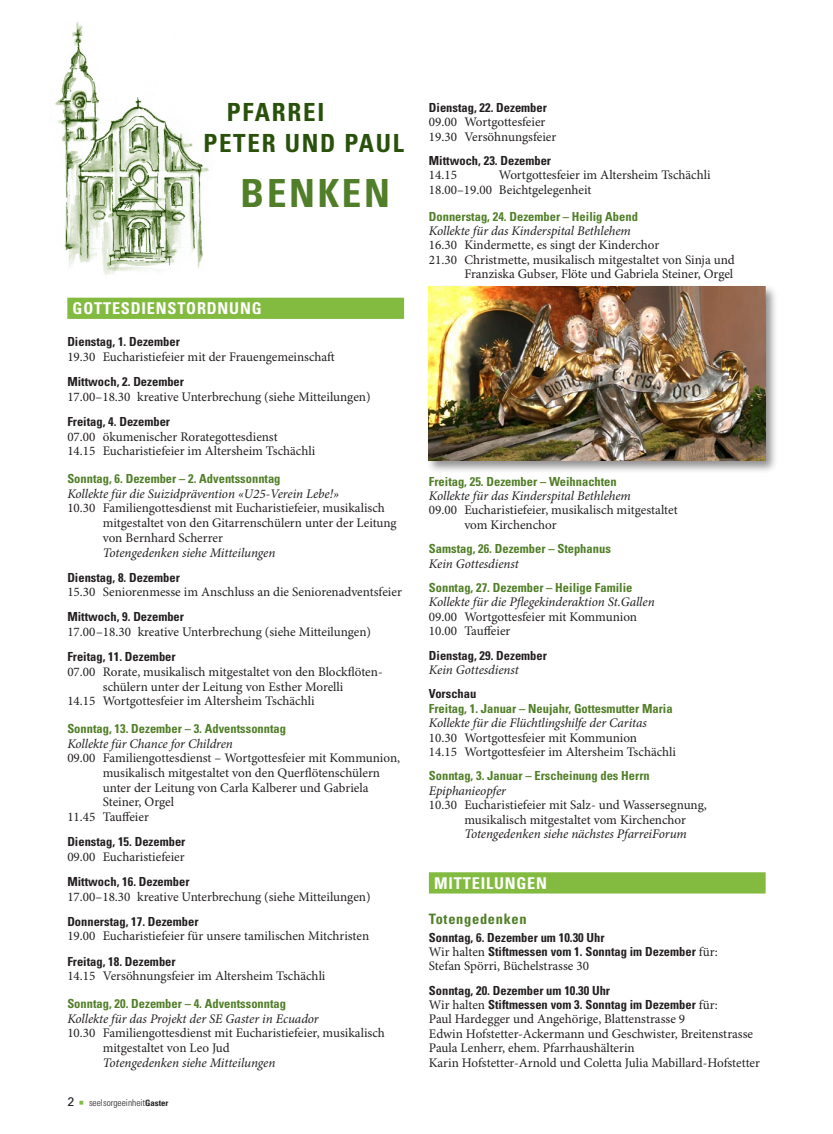
<style>
.page{position:relative;width:833px;height:1134px;background:#fff}
.page>*{position:absolute;margin:0;border:0;box-sizing:border-box;transform-origin:0 0}
.t1{font:700 condensed 38.75px "Univers LT Std";color:#517e28}
.t2{font:700 condensed 25px/31.2px "Univers LT Std";color:#2a510c}
.t3{font:700 condensed 16.25px "Univers LT Std";color:#fff}
.t4{font:700 condensed 14.38px "Univers LT Std";letter-spacing:.05em;color:#517e28}
.t5{font:13.12px/14.4px "Minion Pro";color:#231f20}
.t6{font:italic 13.12px "Minion Pro";letter-spacing:-.01em;color:#231f20}
.t7{font:700 condensed 12.5px/14.4px "Univers LT Std";color:#231f20}
.t8{font:700 condensed 12.5px "Univers LT Std";color:#517e28}
.t9{font:300 condensed 9.38px "Univers LT Std";color:#231f20}
.s1{font-weight:400;font-stretch:normal;font-size:12.5px}
.s2{font-family:"Minion Pro";font-weight:400;font-stretch:normal;font-size:13.12px;color:#82bb40}
.s3{font-weight:700;font-size:8.75px}
.s4{font-family:"Minion Pro";font-weight:400;font-stretch:normal;font-size:13.12px}
</style>
<div class="page">
<div style="left:67px;top:298px;width:337px;height:21px;background:#82bb40"></div>
<div style="left:429px;top:872px;width:336px;height:21px;background:#82bb40"></div>
<div style="left:426px;top:284px;width:352px;height:189px;background:#231f20;opacity:.5"></div>
<img style="left:429px;top:287px;width:336px;height:173px">
<img style="left:55px;top:21px;width:154px;height:254px">
<h2 class="t2" style="left:203px;top:96px;width:54px;text-indent:24px">Pfarrei<br>Peter</h2>
<h2 class="t2" style="left:285px;top:127px;width:18px">und</h2>
<h2 class="t2" style="left:344px;top:127px;width:31px">Paul</h2>
<h1 class="t1" style="left:241px;top:170px;width:51px">Benken</h1>
<p class="t3" style="left:73px;top:298px;width:22px">Gottesdienstordnung</p>
<p class="t7" style="left:67px;top:335px;width:114px">Dienstag, 1. Dezember</p>
<p class="t5" style="left:67px;top:350px;width:269px">19.30 Eucharistiefeier mit der Frauengemeinschaft</p>
<p class="t7" style="left:67px;top:375px;width:118px">Mittwoch, 2. Dezember</p>
<p class="t5" style="left:67px;top:390px;width:305px">17.00–18.30 kreative Unterbrechung (siehe Mitteilungen)</p>
<p class="t7" style="left:67px;top:414px;width:104px">Freitag, 4. Dezember</p>
<p class="t5" style="left:67px;top:430px;width:249px;line-height:14.8px">07.00 ökumenischer Rorategottesdienst<br>14.15 Eucharistiefeier im Altersheim Tschächli</p>
<p class="t8" style="left:67px;top:471px;width:215px">Sonntag, 6. Dezember – 2. Adventssonntag</p>
<p class="t6" style="left:67px;top:486px;width:273px">Kollekte für die Suizidprävention «U25-Verein Lebe!»</p>
<p class="t5" style="left:103px;top:501px;width:295px;line-height:14.8px;text-indent:-35px">10.30 Familiengottesdienst mit Eucharistiefeier, musikalisch mitgestaltet von den Gitarrenschülern unter der Leitung von Bernhard Scherrer</p>
<p class="t6" style="left:103px;top:544px;width:174px">Totengedenken siehe Mitteilungen</p>
<p class="t7" style="left:67px;top:570px;width:114px">Dienstag, 8. Dezember</p>
<p class="t5" style="left:67px;top:585px;width:336px">15.30 Seniorenmesse im Anschluss an die Seniorenadventsfeier</p>
<p class="t7" style="left:67px;top:610px;width:118px">Mittwoch, 9. Dezember</p>
<p class="t5" style="left:67px;top:625px;width:305px">17.00–18.30 kreative Unterbrechung (siehe Mitteilungen)</p>
<p class="t7" style="left:67px;top:649px;width:110px">Freitag, 11. Dezember</p>
<p class="t5" style="left:67px;top:665px;width:317px">07.00 Rorate, musikalisch mitgestaltet von den Blockflöten-</p>
<p class="t5" style="left:103px;top:680px;width:242px">schülern unter der Leitung von Esther Morelli</p>
<p class="t5" style="left:67px;top:694px;width:249px">14.15 Wortgottesfeier im Altersheim Tschächli</p>
<p class="t8" style="left:67px;top:721px;width:220px">Sonntag, 13. Dezember – 3. Adventssonntag</p>
<p class="t6" style="left:67px;top:735px;width:167px">Kollekte für Chance for Children</p>
<p class="t5" style="left:67px;top:751px;width:334px">09.00 Familiengottesdienst – Wortgottesfeier mit Kommunion,</p>
<p class="t5" style="left:103px;top:766px;width:279px">musikalisch mitgestaltet von den Querflötenschülern</p>
<p class="t5" style="left:103px;top:781px;width:267px">unter der Leitung von Carla Kalberer und Gabriela</p>
<p class="t5" style="left:103px;top:796px;width:73px">Steiner, Orgel</p>
<p class="t5" style="left:67px;top:810px;width:83px">11.45 Tauffeier</p>
<p class="t7" style="left:67px;top:834px;width:120px">Dienstag, 15. Dezember</p>
<p class="t5" style="left:67px;top:850px;width:119px">09.00 Eucharistiefeier</p>
<p class="t7" style="left:67px;top:874px;width:124px">Mittwoch, 16. Dezember</p>
<p class="t5" style="left:67px;top:890px;width:305px">17.00–18.30 kreative Unterbrechung (siehe Mitteilungen)</p>
<p class="t7" style="left:67px;top:914px;width:133px">Donnerstag, 17. Dezember</p>
<p class="t5" style="left:67px;top:930px;width:303px">19.00 Eucharistiefeier für unsere tamilischen Mitchristen</p>
<p class="t7" style="left:67px;top:954px;width:110px">Freitag, 18. Dezember</p>
<p class="t5" style="left:67px;top:969px;width:260px">14.15 Versöhnungsfeier im Altersheim Tschächli</p>
<p class="t8" style="left:67px;top:996px;width:220px">Sonntag, 20. Dezember – 4. Adventssonntag</p>
<p class="t6" style="left:67px;top:1010px;width:253px">Kollekte für das Projekt der SE Gaster in Ecuador</p>
<p class="t5" style="left:103px;top:1026px;width:284px;line-height:14.8px;text-indent:-35px">10.30 Familiengottesdienst mit Eucharistiefeier, musikalisch mitgestaltet von Leo Jud</p>
<p class="t6" style="left:103px;top:1054px;width:174px">Totengedenken siehe Mitteilungen</p>
<p class="t9" style="left:67px;top:1097px;width:103px"><span class="s1">2</span> <span class="s2">■</span> seelsorgeeinheit<span class="s3">Gaster</span></p>
<p class="t7" style="left:429px;top:100px;width:120px">Dienstag, 22. Dezember</p>
<p class="t5" style="left:429px;top:115px;width:129px">09.00 Wortgottesfeier<br>19.30 Versöhnungsfeier</p>
<p class="t7" style="left:429px;top:153px;width:124px">Mittwoch, 23. Dezember</p>
<p class="t5" style="left:429px;top:169px;width:30px">14.15</p>
<p class="t5" style="left:429px;top:169px;width:283px;text-indent:70px">Wortgottesfeier im Altersheim Tschächli<br>18.00–19.00 Beichtgelegenheit</p>
<p class="t8" style="left:429px;top:209px;width:210px">Donnerstag, 24. Dezember – Heilig Abend</p>
<p class="t6" style="left:429px;top:223px;width:203px">Kollekte für das Kinderspital Bethlehem</p>
<p class="t5" style="left:429px;top:239px;width:232px">16.30 Kindermette, es singt der Kinderchor</p>
<p class="t5" style="left:429px;top:253px;width:307px">21.30 Christmette, musikalisch mitgestaltet von Sinja und</p>
<p class="t5" style="left:464px;top:267px;width:270px">Franziska Gubser, Flöte und Gabriela Steiner, Orgel</p>
<p class="t8" style="left:429px;top:474px;width:189px">Freitag, 25. Dezember – Weihnachten</p>
<p class="t6" style="left:429px;top:488px;width:203px">Kollekte für das Kinderspital Bethlehem</p>
<p class="t5" style="left:464px;top:504px;width:215px;text-indent:-35px">09.00 Eucharistiefeier, musikalisch mitgestaltet vom Kirchenchor</p>
<p class="t8" style="left:429px;top:541px;width:183px">Samstag, 26. Dezember – Stephanus</p>
<p class="t6" style="left:429px;top:556px;width:91px">Kein Gottesdienst</p>
<p class="t8" style="left:429px;top:580px;width:205px">Sonntag, 27. Dezember – Heilige Familie</p>
<p class="t6" style="left:429px;top:594px;width:227px">Kollekte für die Pflegekinderaktion St.Gallen</p>
<p class="t5" style="left:429px;top:610px;width:210px">09.00 Wortgottesfeier mit Kommunion<br>10.00 Tauffeier</p>
<p class="t7" style="left:429px;top:648px;width:120px">Dienstag, 29. Dezember</p>
<p class="t6" style="left:429px;top:662px;width:91px">Kein Gottesdienst</p>
<p class="t7" style="left:429px;top:687px;width:49px">Vorschau</p>
<p class="t8" style="left:429px;top:701px;width:245px">Freitag, 1. Januar – Neujahr, Gottesmutter Maria</p>
<p class="t6" style="left:429px;top:715px;width:219px">Kollekte für die Flüchtlingshilfe der Caritas</p>
<p class="t5" style="left:429px;top:731px;width:249px">10.30 Wortgottesfeier mit Kommunion<br>14.15 Wortgottesfeier im Altersheim Tschächli</p>
<p class="t8" style="left:429px;top:768px;width:222px">Sonntag, 3. Januar – Erscheinung des Herrn</p>
<p class="t6" style="left:429px;top:783px;width:79px">Epiphanieopfer</p>
<p class="t5" style="left:464px;top:798px;width:244px;text-indent:-35px">10.30 Eucharistiefeier mit Salz- und Wassersegnung, musikalisch mitgestaltet vom Kirchenchor</p>
<p class="t6" style="left:464px;top:826px;width:224px">Totengedenken siehe nächstes PfarreiForum</p>
<p class="t3" style="left:434px;top:873px;width:25px">Mitteilungen</p>
<p class="t4" style="left:429px;top:910px;width:99px">Totengedenken</p>
<p class="t7" style="left:429px;top:930px;width:290px">Sonntag, 6. Dezember um 10.30 Uhr<br><span class="s4">Wir halten</span> Stiftmessen vom 1. Sonntag im Dezember <span class="s4">für:</span></p>
<p class="t5" style="left:429px;top:959px;width:162px">Stefan Spörri, Büchelstrasse 30</p>
<p class="t7" style="left:429px;top:983px;width:290px">Sonntag, 20. Dezember um 10.30 Uhr<br><span class="s4">Wir halten</span> Stiftmessen vom 3. Sonntag im Dezember <span class="s4">für:</span></p>
<p class="t5" style="left:429px;top:1013px;width:333px">Paul Hardegger und Angehörige, Blattenstrasse 9<br>Edwin Hofstetter-Ackermann und Geschwister, Breitenstrasse Paula Lenherr, ehem. Pfarrhaushälterin<br>Karin Hofstetter-Arnold und Coletta Julia Mabillard-Hofstetter</p>
</div>
